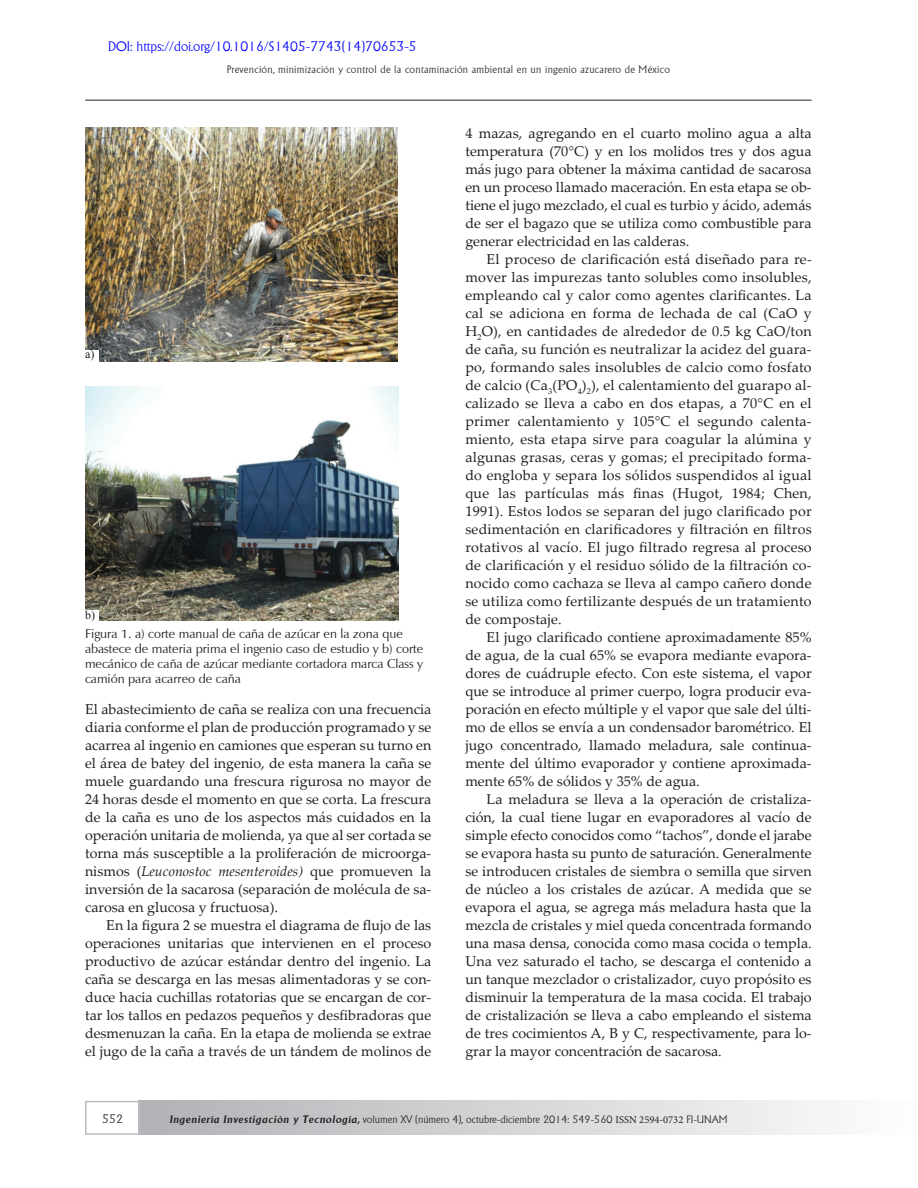
<style>
.page{position:relative;width:918px;height:1188px;background:#fff}
.page>*{position:absolute;margin:0;border:0;box-sizing:border-box;transform-origin:0 0}
.t1{font:14.25px/18px "Palatino Linotype";color:#231f20;text-align:justify}
.t2{font:300 13.5px "Adelon";color:#00f}
.t3{font:12.75px/15px "Zapf Humanist 601 BT";color:#231f20}
.t4{font:12px "Times New Roman";color:#231f20}
.t5{font:300 12px "Adelon";color:#231f20}
.t6{font:300 10.5px "Adelon";color:#231f20}
.t7{font:300 10.5px "Adelon";letter-spacing:.025em;color:#231f20}
.s1{font-style:italic}
.s2{color:#1f2020}
.s3{font-weight:600;font-style:italic}
.s4{font-family:"Minion Pro";font-weight:400}
</style>
<div class="page">
<div style="left:138px;top:1101px;width:780px;height:34px;background:linear-gradient(to right,#b0b1b5,#fdfefe)"></div>
<hr style="left:85px;top:100px;width:727px;height:1px;background:#231f20">
<div style="left:85px;top:1101px;width:55px;height:34px;border:2px solid #bcbdc0"></div>
<img style="left:85px;top:128px;width:313px;height:233px">
<img style="left:85px;top:387px;width:313px;height:234px">
<div style="left:85px;top:610px;width:13px;height:12px;background:#fff"></div>
<div style="left:85px;top:350px;width:13px;height:12px;background:#fff"></div>
<p class="t2" style="left:108px;top:38px;width:310px">DOI: https://doi.org/10.1016/S1405-7743(14)70653-5</p>
<p class="t7" style="left:227px;top:63px;width:445px">Prevención, minimización y control de la contaminación ambiental en un ingenio azucarero de México</p>
<p class="t4" style="left:85px;top:346px;width:11px">a)</p>
<p class="t4" style="left:85px;top:606px;width:11px">b)</p>
<p class="t4" style="left:328px;top:457px;width:11px">b)</p>
<p class="t3" style="left:85px;top:626px;width:340px">Figura 1. a) corte manual de caña de azúcar en la zona que abastece de materia prima el ingenio caso de estudio y b) corte mecánico de caña de azúcar mediante cortadora marca Class y camión para acarreo de caña</p>
<p class="t1" style="left:85px;top:700px;width:348px">El abastecimiento de caña se realiza con una frecuencia diaria conforme el plan de producción programado y se acarrea al ingenio en camiones que esperan su turno en el área de batey del ingenio, de esta manera la caña se muele guardando una frescura rigurosa no mayor de 24 horas desde el momento en que se corta. La frescura de la caña es uno de los aspectos más cuidados en la operación unitaria de molienda, ya que al ser cortada se torna más susceptible a la proliferación de microorga&shy;nismos (<span class="s1">Leuconostoc mesenteroides)</span> que promueven la inversión de la sacarosa (separación de molécula de sa&shy;carosa en glucosa y fructuosa).</p>
<p class="t1" style="left:85px;top:916px;width:348px;text-indent:21px">En la figura 2 se muestra el diagrama de flujo de las operaciones unitarias que intervienen en el proceso productivo de azúcar estándar dentro del ingenio. La caña se descarga en las mesas alimentadoras y se con&shy;duce hacia cuchillas rotatorias que se encargan de cor&shy;tar los tallos en pedazos pequeños y desfibradoras que desmenuzan la caña. En la etapa de molienda se extrae el jugo de la caña a través de un tándem de molinos de</p>
<p class="t1" style="left:465px;top:124px;width:348px">4 mazas, agregando en el cuarto molino agua a alta temperatura (70°C) y en los molidos tres y dos agua más jugo para obtener la máxima cantidad de sacarosa en un proceso llamado maceración. En esta etapa se ob&shy;tiene el jugo mezclado, el cual es turbio y ácido, además de ser el bagazo que se utiliza como combustible para generar electricidad en las calderas.</p>
<p class="t1" style="left:465px;top:250px;width:348px;text-indent:21px">El proceso de clarificación está diseñado para re&shy;mover las impurezas tanto solubles como insolubles, empleando cal y calor como agentes clarificantes. La cal se adiciona en forma de lechada de cal (CaO y H<sub>2</sub>O), en cantidades de alrededor de 0.5 kg CaO/ton de caña, su función es neutralizar la acidez del guara&shy;po, formando sales insolubles de calcio como fosfato de calcio (<span class="s2">Ca</span><sub>3</sub><span class="s2">(PO</span><sub>4</sub><span class="s2">)</span><sub>2</sub>), el calentamiento del guarapo al&shy;calizado se lleva a cabo en dos etapas, a 70°C en el primer calentamiento y 105°C el segundo calenta&shy;miento, esta etapa sirve para coagular la alúmina y algunas grasas, ceras y gomas; el precipitado forma&shy;do engloba y separa los sólidos suspendidos al igual que las partículas más finas (Hugot, 1984; Chen, 1991). Estos lodos se separan del jugo clarificado por sedimentación en clarificadores y filtración en filtros rotativos al vacío. El jugo filtrado regresa al proceso de clarificación y el residuo sólido de la filtración co&shy;nocido como cachaza se lleva al campo cañero donde se utiliza como fertilizante después de un tratamiento de compostaje.</p>
<p class="t1" style="left:465px;top:628px;width:348px;text-indent:21px">El jugo clarificado contiene aproximadamente 85% de agua, de la cual 65% se evapora mediante evapora&shy;dores de cuádruple efecto. Con este sistema, el vapor que se introduce al primer cuerpo, logra producir eva&shy;poración en efecto múltiple y el vapor que sale del últi&shy;mo de ellos se envía a un condensador barométrico. El jugo concentrado, llamado meladura, sale continua&shy;mente del último evaporador y contiene aproximada&shy;mente 65% de sólidos y 35% de agua.</p>
<p class="t1" style="left:465px;top:790px;width:348px;text-indent:21px">La meladura se lleva a la operación de cristaliza&shy;ción, la cual tiene lugar en evaporadores al vacío de simple efecto conocidos como “tachos”, donde el jarabe se evapora hasta su punto de saturación. Generalmente se introducen cristales de siembra o semilla que sirven de núcleo a los cristales de azúcar. A medida que se evapora el agua, se agrega más meladura hasta que la mezcla de cristales y miel queda concentrada formando una masa densa, conocida como masa cocida o templa.<br>Una vez saturado el tacho, se descarga el contenido a un tanque mezclador o cristalizador, cuyo propósito es disminuir la temperatura de la masa cocida. El trabajo de cristalización se lleva a cabo empleando el sistema de tres cocimientos A, B y C, respectivamente, para lo&shy;grar la mayor concentración de sacarosa.</p>
<p class="t5" style="left:102px;top:1112px;width:22px">552</p>
<p class="t6" style="left:169px;top:1113px;width:559px"><span class="s3">Ingeniería Investigación y Tecnología,</span> volumen XV (número 4), octubre-diciembre 2014: 549-560 <span class="s4">ISSN 2594-0732</span> FI-UNAM</p>
</div>
